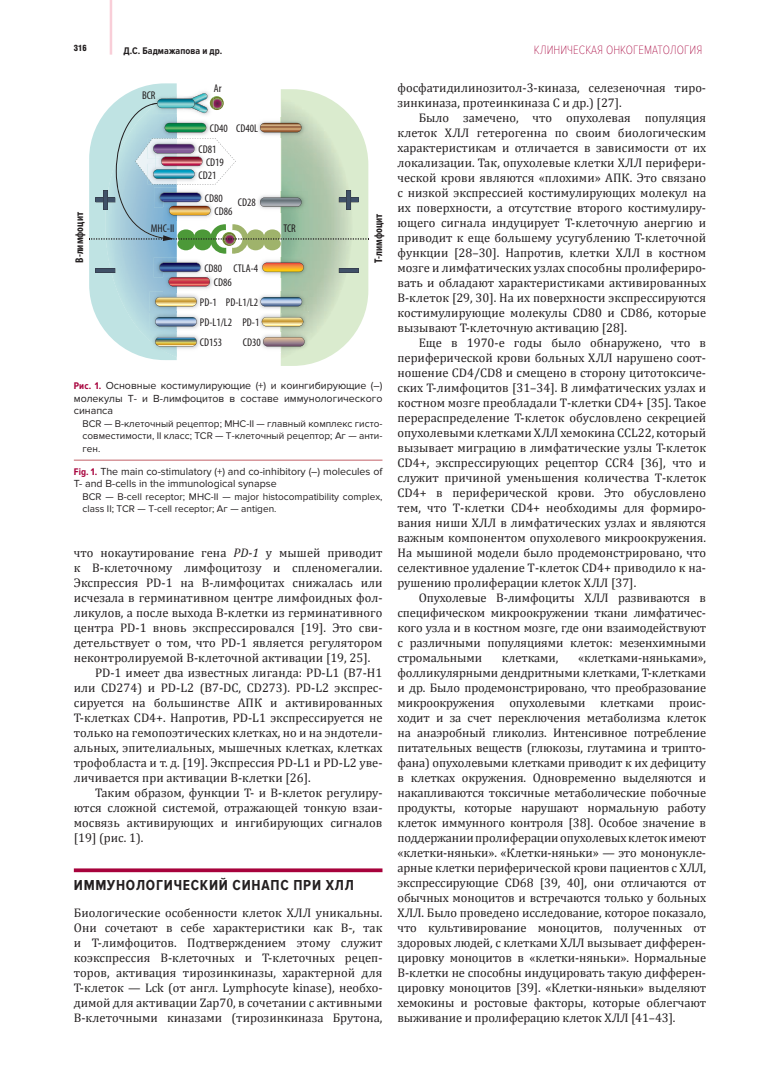
<style>
.page{position:relative;width:780px;height:1088px;background:#fff}
.page>*{position:absolute;margin:0;border:0;box-sizing:border-box;transform-origin:0 0}
.t1{font:700 15px "Proxima Nova Cond";letter-spacing:.05em;color:#231f20}
.t2{font:12.5px/15px "Cambria";color:#231f20;text-align:justify}
.t3{font:100 12.5px "Proxima Nova Cond";letter-spacing:.005em;color:#a7023c}
.t4{font:condensed 11.25px/21px "Myriad Pro";color:#231f20}
.t5{font:700 condensed 11.25px "Myriad Pro";color:#231f20}
.t6{font:10.62px/12.5px "Proxima Nova";color:#231f20;text-align:justify}
.t7{font:10px/12.5px "Proxima Nova";color:#231f20;text-align:justify}
.t8{font:700 10px "Proxima Nova Cond";letter-spacing:.005em;color:#231f20}
.t9{font:900 8.75px "Helios Cond";color:#231f20}
.s1{font-family:"Proxima Nova Cond";font-weight:700;font-size:10px;color:#a7023c}
.s2{font-style:italic}
</style>
<div class="page">
<hr style="left:110px;top:0;width:2px;height:55px;background:#f9ced8">
<svg style="left:74px;top:868px;width:308px;height:4px"></svg>
<svg style="left:89px;top:83px;width:280px;height:283px"></svg>
<hr style="left:74px;top:459px;width:308px;height:2px;background:#cf8086">
<p class="t9" style="left:74px;top:44px;width:15px">316</p>
<p class="t8" style="left:123px;top:46px;width:100px">Д.С. Бадмажапова и др.</p>
<p class="t3" style="left:534px;top:45px;width:170px">КЛИНИЧЕСКАЯ ОНКОГЕМАТОЛОГИЯ</p>
<p class="t4" style="left:142px;top:85px;width:15px">BCR</p>
<p class="t4" style="left:214px;top:78px;width:9px">Ar</p>
<p class="t4" style="left:198px;top:118px;width:61px;text-indent:11px">CD40 CD40L<br>CD81</p>
<p class="t4" style="left:198px;top:156px;width:27px;line-height:12.8px;text-indent:8px">CD19<br>CD21</p>
<p class="t4" style="left:205px;top:188px;width:19px">CD80</p>
<p class="t4" style="left:238px;top:192px;width:19px">CD28</p>
<p class="t4" style="left:214px;top:201px;width:19px">CD86</p>
<p class="t5" style="left:73px;top:263px;width:52px;rotate:-90deg">B-лимфоцит</p>
<p class="t5" style="left:372px;top:263px;width:51px;rotate:-90deg">Т-лимфоцит</p>
<p class="t4" style="left:151px;top:218px;width:25px">МНС-II</p>
<p class="t4" style="left:283px;top:218px;width:14px">TCR</p>
<p class="t4" style="left:214px;top:261px;width:19px;line-height:14.4px;text-indent:-9px">CD80<br>CD86</p>
<p class="t4" style="left:233px;top:257px;width:26px">CTLA-4</p>
<p class="t4" style="left:226px;top:292px;width:34px">PD-L1/L2</p>
<p class="t4" style="left:200px;top:292px;width:61px;line-height:20px">PD-1<br>PD-L1/L2 PD-1</p>
<p class="t4" style="left:200px;top:332px;width:24px">CD153</p>
<p class="t4" style="left:243px;top:332px;width:19px">CD30</p>
<p class="t6" style="left:74px;top:380px;width:310px"><span class="s1">Рис. 1.</span> Основные костимулирующие (+) и коингибирующие (–) молекулы Т- и В-лимфоцитов в составе иммунологического синапса</p>
<p class="t7" style="left:83px;top:418px;width:301px">BCR — В-клеточный рецептор; MHC-II — главный комплекс гисто&shy;совместимости, II класс; TCR — Т-клеточный рецептор; Аг — анти&shy;ген.</p>
<p class="t6" style="left:74px;top:466px;width:310px"><span class="s1">Fig. 1.</span> The main co-stimulatory (+) and co-inhibitory (–) molecules of<br>T- and B-cells in the immunological synapse</p>
<p class="t7" style="left:83px;top:491px;width:301px">BCR — В-cell receptor; MHC-II — major histocompatibility complex, class II; TCR — Т-cell receptor; Аг — antigen.</p>
<p class="t2" style="left:74px;top:545px;width:310px">что нокаутирование гена <span class="s2">PD-1</span> у мышей приводит</p>
<p class="t2" style="left:74px;top:560px;width:310px">к В-клеточному лимфоцитозу и спленомегалии.</p>
<p class="t2" style="left:74px;top:575px;width:310px">Экспрессия РD-1 на В-лимфоцитах снижалась или</p>
<p class="t2" style="left:74px;top:590px;width:310px">исчезала в герминативном центре лимфоидных фол-</p>
<p class="t2" style="left:74px;top:605px;width:310px">ликулов, а после выхода В-клетки из герминативного</p>
<p class="t2" style="left:74px;top:620px;width:310px">центра PD-1 вновь экспрессировался [19]. Это сви-</p>
<p class="t2" style="left:74px;top:635px;width:310px">детельствует о том, что PD-1 является регулятором</p>
<p class="t2" style="left:74px;top:650px;width:298px">неконтролируемой В-клеточной активации [19, 25].</p>
<p class="t2" style="left:95px;top:665px;width:289px">PD-1 имеет два известных лиганда: PD-L1 (B7-H1</p>
<p class="t2" style="left:74px;top:680px;width:310px">или CD274) и PD-L2 (B7-DC, CD273). PD-L2 экспрес-</p>
<p class="t2" style="left:74px;top:695px;width:310px">сируется на большинстве АПК и активированных</p>
<p class="t2" style="left:74px;top:710px;width:310px">Т-клетках CD4+. Напротив, PD-L1 экспрессируется не</p>
<p class="t2" style="left:74px;top:725px;width:310px">только на гемопоэтических клетках, но и на эндотели-</p>
<p class="t2" style="left:74px;top:740px;width:310px">альных, эпителиальных, мышечных клетках, клетках</p>
<p class="t2" style="left:74px;top:755px;width:310px">трофобласта и т. д. [19]. Экспрессия PD-L1 и PD-L2 уве-</p>
<p class="t2" style="left:74px;top:770px;width:238px">личивается при активации В-клетки [26].</p>
<p class="t2" style="left:95px;top:785px;width:289px">Таким образом, функции Т- и В-клеток регулиру-</p>
<p class="t2" style="left:74px;top:800px;width:310px">ются сложной системой, отражающей тонкую взаи-</p>
<p class="t2" style="left:74px;top:815px;width:310px">мосвязь активирующих и ингибирующих сигналов</p>
<p class="t2" style="left:74px;top:830px;width:71px">[19] (рис. 1).</p>
<p class="t1" style="left:74px;top:879px;width:281px">ИММУНОЛОГИЧЕСКИЙ СИНАПС ПРИ ХЛЛ</p>
<p class="t2" style="left:74px;top:905px;width:310px">Биологические особенности клеток ХЛЛ уникальны.<br>Они сочетают в себе характеристики как В-, так и Т-лимфоцитов. Подтверждением этому служит коэкспрессия В-клеточных и Т-клеточных рецеп&shy;торов, активация тирозинкиназы, характерной для Т-клеток — Lck (от англ. Lymphocyte kinase), необхо&shy;димой для активации Zap70, в сочетании с активными В-клеточными киназами (тирозинкиназа Брутона,</p>
<p class="t2" style="left:397px;top:80px;width:310px">фосфатидилинозитол-3-киназа, селезеночная тиро&shy;зинкиназа, протеинкиназа C и др.) [27].</p>
<p class="t2" style="left:397px;top:110px;width:310px;text-indent:21px">Было замечено, что опухолевая популяция клеток ХЛЛ гетерогенна по своим биологическим характеристикам и отличается в зависимости от их локализации. Так, опухолевые клетки ХЛЛ перифери&shy;ческой крови являются «плохими» АПК. Это связано с низкой экспрессией костимулирующих молекул на их поверхности, а отсутствие второго костимулиру&shy;ющего сигнала индуцирует Т-клеточную анергию и приводит к еще большему усугублению Т-клеточной функции [28–30]. Напротив, клетки ХЛЛ в костном мозге и лимфатических узлах способны пролифериро&shy;вать и обладают характеристиками активированных В-клеток [29, 30]. На их поверхности экспрессируются костимулирующие молекулы CD80 и CD86, которые вызывают Т-клеточную активацию [28].</p>
<p class="t2" style="left:397px;top:335px;width:310px;text-indent:21px">Еще в 1970-е годы было обнаружено, что в периферической крови больных ХЛЛ нарушено соот&shy;ношение CD4/CD8 и смещено в сторону цитотоксиче&shy;ских Т-лимфоцитов [31–34]. В лимфатических узлах и костном мозге преобладали T-клетки CD4+ [35]. Такое перераспределение Т-клеток обусловлено секрецией опухолевыми клетками ХЛЛ хемокина CCL22, который вызывает миграцию в лимфатические узлы Т-клеток CD4+, экспрессирующих рецептор CCR4 [36], что и служит причиной уменьшения количества T-клеток CD4+ в периферической крови. Это обусловлено тем, что T-клетки CD4+ необходимы для формиро&shy;вания ниши ХЛЛ в лимфатических узлах и являются важным компонентом опухолевого микроокружения.<br>На мышиной модели было продемонстрировано, что селективное удаление T-клеток CD4+ приводило к на&shy;рушению пролиферации клеток ХЛЛ [37].</p>
<p class="t2" style="left:397px;top:590px;width:310px;text-indent:21px">Опухолевые В-лимфоциты ХЛЛ развиваются в специфическом микроокружении ткани лимфатичес&shy;кого узла и в костном мозге, где они взаимодействуют с различными популяциями клеток: мезенхимными стромальными</p>
<p class="t2" style="left:397px;top:650px;width:310px;text-indent:180px">«клетками-няньками», фолликулярными дендритными клетками, Т-клетками и др. Было продемонстрировано, что преобразование микроокружения опухолевыми клетками проис&shy;ходит и за счет переключения метаболизма клеток на анаэробный гликолиз. Интенсивное потребление питательных веществ (глюкозы, глутамина и трипто&shy;фана) опухолевыми клетками приводит к их дефициту в клетках окружения. Одновременно выделяются и накапливаются токсичные метаболические побочные продукты, которые нарушают нормальную работу клеток иммунного контроля [38]. Особое значение в поддержаниипролиферацииопухолевыхклетокимеют «клетки-няньки». «Клетки-няньки» — это мононукле&shy;арные клетки периферической крови пациентов с ХЛЛ, экспрессирующие CD68 [39, 40], они отличаются от обычных моноцитов и встречаются только у больных ХЛЛ. Было проведено исследование, которое показало, что культивирование моноцитов, полученных от здоровых людей, с клетками ХЛЛ вызывает дифферен&shy;цировку моноцитов в «клетки-няньки». Нормальные В-клетки не способны индуцировать такую дифферен&shy;цировку моноцитов [39]. «Клетки-няньки» выделяют хемокины и ростовые факторы, которые облегчают выживание и пролиферацию клеток ХЛЛ [41–43].</p>
<p class="t2" style="left:501px;top:650px;width:58px">клетками,</p>
</div>
